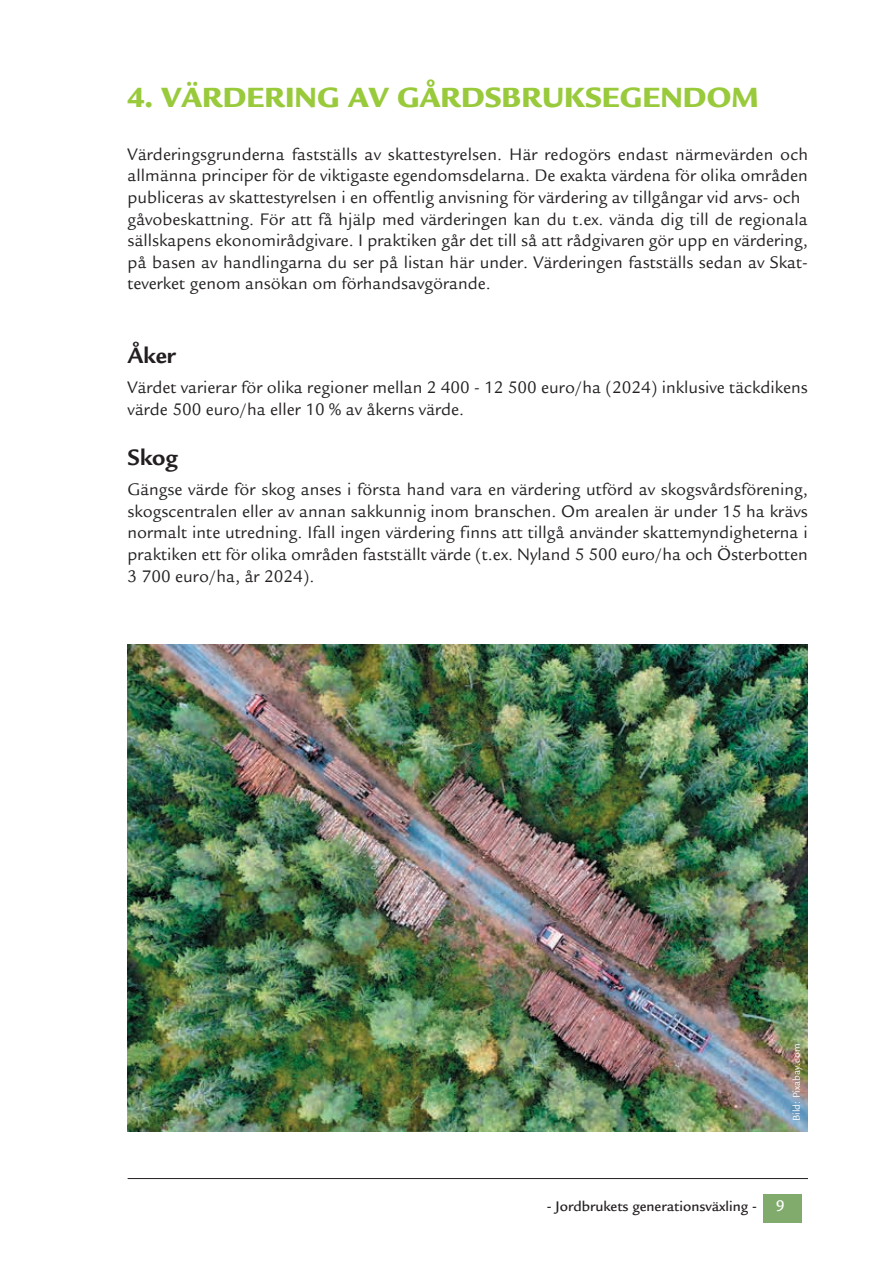
<style>
.page{position:relative;width:893px;height:1263px;background:#fff}
.page>*{position:absolute;margin:0;border:0;box-sizing:border-box;transform-origin:0 0}
.t1{font:900 30px "Legacy Sans";color:#99ca3b}
.t2{font:700 24px "Legacy Sans";color:#231f20}
.t3{font:18px/21.6px "Legacy Sans";color:#231f20}
.t4{font:500 15px "Legacy Sans";color:#231f20}
.t5{font:10.5px "Legacy Sans";color:#fff}
.s1{font-size:16.5px;color:#fff}
</style>
<div class="page">
<div style="left:763px;top:1194px;width:39px;height:28px;background:#81aa6d"></div>
<hr style="left:128px;top:1178px;width:680px;height:1px;background:#231f20">
<img style="left:128px;top:644px;width:680px;height:487px">
<h1 class="t1" style="left:128px;top:79px;width:633px">4. VÄRDERING AV GÅRDSBRUKSEGENDOM</h1>
<p class="t3" style="left:128px;top:144px;width:682px">Värderingsgrunderna fastställs av skattestyrelsen. Här redogörs endast närmevärden och allmänna principer för de viktigaste egendomsdelarna. De exakta värdena för olika områden publiceras av skattestyrelsen i en offentlig anvisning för värdering av tillgångar vid arvs- och gåvobeskattning. För att få hjälp med värderingen kan du t.ex. vända dig till de regionala sällskapens ekonomirådgivare. I praktiken går det till så att rådgivaren gör upp en värdering, på basen av handlingarna du ser på listan här under. Värderingen fastställs sedan av Skat&shy;teverket genom ansökan om förhandsavgörande.</p>
<h2 class="t2" style="left:128px;top:342px;width:50px">Åker</h2>
<p class="t3" style="left:128px;top:377px;width:682px">Värdet varierar för olika regioner mellan 2 400 - 12 500 euro/ha (2024) inklusive täckdikens värde 500 euro/ha eller 10 % av åkerns värde.</p>
<h2 class="t2" style="left:128px;top:444px;width:52px">Skog</h2>
<p class="t3" style="left:128px;top:479px;width:682px;text-align:justify">Gängse värde för skog anses i första hand vara en värdering utförd av skogsvårdsförening, skogscentralen eller av annan sakkunnig inom branschen. Om arealen är under 15 ha krävs normalt inte utredning. Ifall ingen värdering finns att tillgå använder skattemyndigheterna i praktiken ett för olika områden fastställt värde (t.ex. Nyland 5 500 euro/ha och Österbotten 3 700 euro/ha, år 2024).</p>
<p class="t5" style="left:790px;top:1121px;width:79px;rotate:-90deg">Bild: Pixabay.com</p>
<p class="t4" style="left:547px;top:1197px;width:239px">- Jordbrukets generationsväxling - <span class="s1">9</span></p>
</div>
